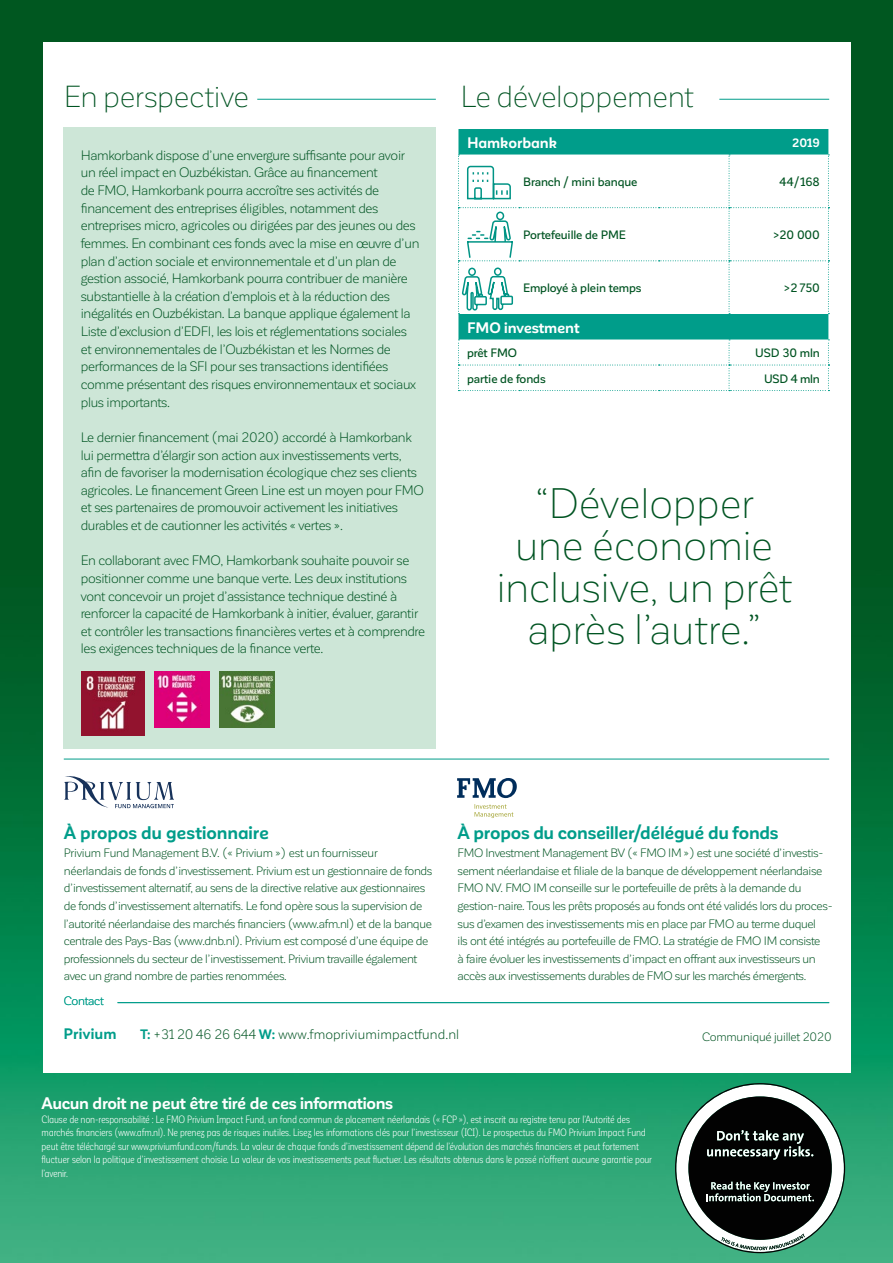
<style>
.page{position:relative;width:893px;height:1263px;background:#fff}
.page>*{position:absolute;margin:0;border:0;box-sizing:border-box;transform-origin:0 0}
.t1{font:300 42px/42px "Corporative Sans";letter-spacing:-.01em;color:#005422;text-align:center}
.t2{font:300 30px "Corporative Sans";letter-spacing:-.015em;color:#005422}
.t3{font:700 18px "Corporative Sans Alt";letter-spacing:-.015em;color:#009d8a}
.t4{font:700 16.5px "Corporative Sans Alt";letter-spacing:-.02em;color:#fff}
.t5{font:700 15px "Corporative Sans Alt";letter-spacing:-.01em;color:#fff}
.t6{font:700 15px "Corporative Sans Alt";letter-spacing:.01em;color:#009d8a}
.t7{font:13.5px/17.7px "Corporative Sans";letter-spacing:-.025em;color:#005422}
.t8{font:13.5px "Corporative Sans";letter-spacing:.005em;color:#005422}
.t9{font:12px/17.7px "Corporative Sans";letter-spacing:-.03em;color:#005422}
.t10{font:500 12px "Corporative Sans";letter-spacing:-.01em;color:#005422}
.t11{font:12px "Corporative Sans";letter-spacing:-.02em;color:#009d8a}
.t12{font:700 12px "Corporative Sans Alt";color:#fff}
.t13{font:10.5px/13.5px "Corporative Sans Alt Cnd";letter-spacing:-.03em;color:#fff}
.s1{font-family:"Corporative Sans Alt";font-weight:700;color:#009d8a}
</style>
<div class="page">
<img style="left:0;top:0;width:893px;height:1263px">
<div style="left:43px;top:43px;width:807px;height:1030px;background:#fff"></div>
<svg style="left:675px;top:1083px;width:170px;height:170px"></svg>
<svg style="left:64px;top:776px;width:110px;height:32px"></svg>
<svg style="left:457px;top:778px;width:60px;height:20px"></svg>
<div style="left:465px;top:795px;width:51px;height:23px;background:#fff"></div>
<svg style="left:475px;top:804px;width:38px;height:14px"></svg>
<hr style="left:64px;top:759px;width:765px;height:1px;background:#009d8a">
<div style="left:64px;top:127px;width:372px;height:621px;background:#cde6d7"></div>
<hr style="left:257px;top:99px;width:179px;height:1px;background:#009d8a">
<hr style="left:117px;top:1002px;width:712px;height:1px;background:#009d8a">
<hr style="left:719px;top:99px;width:110px;height:1px;background:#009d8a">
<div style="left:458px;top:129px;width:370px;height:210px;background:#009d8a"></div>
<svg style="left:458px;top:339px;width:371px;height:52px"></svg>
<img style="left:154px;top:672px;width:56px;height:55px">
<img style="left:81px;top:672px;width:64px;height:64px">
<img style="left:219px;top:672px;width:56px;height:55px">
<svg style="left:487px;top:0;width:203px;height:155px"></svg>
<svg style="left:458px;top:155px;width:371px;height:159px"></svg>
<h2 class="t2" style="left:64px;top:81px;width:187px">En perspective</h2>
<p class="t7" style="left:81px;top:146px;width:340px">Hamkorbank dispose d’une envergure suffisante pour avoir un réel impact en Ouzbékistan. Grâce au financement<br>de FMO, Hamkorbank pourra accroître ses activités de financement des entreprises éligibles, notamment des entreprises micro, agricoles ou dirigées par des jeunes ou des femmes. En combinant ces fonds avec la mise en œuvre d’un plan d’action sociale et environnementale et d’un plan de gestion associé, Hamkorbank pourra contribuer de manière substantielle à la création d’emplois et à la réduction des inégalités en Ouzbékistan. La banque applique également la Liste d’exclusion d’EDFI, les lois et réglementations sociales et environnementales de l’Ouzbékistan et les Normes de performances de la SFI pour ses transactions identifiées comme présentant des risques environnementaux et sociaux plus importants.</p>
<p class="t7" style="left:81px;top:428px;width:345px">Le dernier financement (mai 2020) accordé à Hamkorbank lui permettra d’élargir son action aux investissements verts, afin de favoriser la modernisation écologique chez ses clients agricoles. Le financement Green Line est un moyen pour FMO et ses partenaires de promouvoir activement les initiatives durables et de cautionner les activités « vertes ».</p>
<p class="t7" style="left:81px;top:552px;width:346px">En collaborant avec FMO, Hamkorbank souhaite pouvoir se positionner comme une banque verte. Les deux institutions vont concevoir un projet d’assistance technique destiné à renforcer la capacité de Hamkorbank à initier, évaluer, garantir et contrôler les transactions financières vertes et à comprendre les exigences techniques de la finance verte.</p>
<h2 class="t2" style="left:460px;top:81px;width:235px">Le développement</h2>
<p class="t5" style="left:467px;top:134px;width:92px">Hamkorbank</p>
<p class="t12" style="left:792px;top:136px;width:29px">2019</p>
<p class="t10" style="left:523px;top:175px;width:115px">Branch / mini banque</p>
<p class="t10" style="left:779px;top:175px;width:42px">44/168</p>
<p class="t10" style="left:523px;top:228px;width:104px">Portefeuille de PME</p>
<p class="t10" style="left:773px;top:228px;width:48px">&gt;20 000</p>
<p class="t10" style="left:523px;top:282px;width:120px">Employé à plein temps</p>
<p class="t10" style="left:784px;top:282px;width:37px">&gt;2 750</p>
<p class="t5" style="left:467px;top:319px;width:114px">FMO investment</p>
<p class="t10" style="left:467px;top:346px;width:52px">prêt FMO</p>
<p class="t10" style="left:755px;top:346px;width:66px">USD 30 mln</p>
<p class="t10" style="left:467px;top:372px;width:80px">partie de fonds</p>
<p class="t10" style="left:764px;top:372px;width:57px">USD 4 mln</p>
<h1 class="t1" style="left:496px;top:483px;width:297px">“Développer une économie inclusive, un prêt après l’autre.”</h1>
<h3 class="t3" style="left:64px;top:823px;width:207px">À propos du gestionnaire</h3>
<p class="t9" style="left:64px;top:844px;width:370px">Privium Fund Management B.V. (« Privium ») est un fournisseur néerlandais de fonds d’investissement. Privium est un gestionnaire de fonds d’investissement alternatif, au sens de la directive relative aux gestionnaires de fonds d’investissement alternatifs. Le fond opère sous la supervision de l’autorité néerlandaise des marchés financiers (www.afm.nl) et de la banque centrale des Pays-Bas (www.dnb.nl). Privium est composé d’une équipe de professionnels du secteur de l’investissement. Privium travaille également avec un grand nombre de parties renommées.</p>
<p class="t11" style="left:64px;top:995px;width:42px">Contact</p>
<h3 class="t3" style="left:458px;top:823px;width:322px">À propos du conseiller/délégué du fonds</h3>
<p class="t9" style="left:458px;top:844px;width:376px">FMO Investment Management BV (« FMO IM ») est une société d’investis&shy;sement néerlandaise et filiale de la banque de développement néerlandaise FMO NV. FMO IM conseille sur le portefeuille de prêts à la demande du gestion-naire. Tous les prêts proposés au fonds ont été validés lors du proces&shy;sus d’examen des investissements mis en place par FMO au terme duquel<br>ils ont été intégrés au portefeuille de FMO. La stratégie de FMO IM consiste<br>à faire évoluer les investissements d’impact en offrant aux investisseurs un accès aux investissements durables de FMO sur les marchés émergents.</p>
<p class="t6" style="left:64px;top:1025px;width:54px">Privium</p>
<p class="t8" style="left:140px;top:1027px;width:320px"><span class="s1">T:</span> +31 20 46 26 644 <span class="s1">W:</span> www.fmopriviumimpactfund.nl</p>
<p class="t4" style="left:42px;top:1094px;width:353px">Aucun droit ne peut être tiré de ces informations</p>
<p class="t13" style="left:42px;top:1112px;width:612px">Clause de non-responsabilité : Le FMO Privium Impact Fund, un fond commun de placement néerlandais (« FCP »), est inscrit au registre tenu par l’Autorité des marchés financiers (www.afm.nl). Ne prenez pas de risques inutiles. Lisez les informations clés pour l’investisseur (ICI). Le prospectus du FMO Privium Impact Fund peut être téléchargé sur www.priviumfund.com/funds. La valeur de chaque fonds d’investissement dépend de l’évolution des marchés financiers et peut fortement fluctuer selon la politique d’investissement choisie. La valeur de vos investissements peut fluctuer. Les résultats obtenus dans le passé n’offrent aucune garantie pour l’avenir.</p>
<p class="t9" style="left:702px;top:1028px;width:131px">Communiqué juillet 2020</p>
</div>
